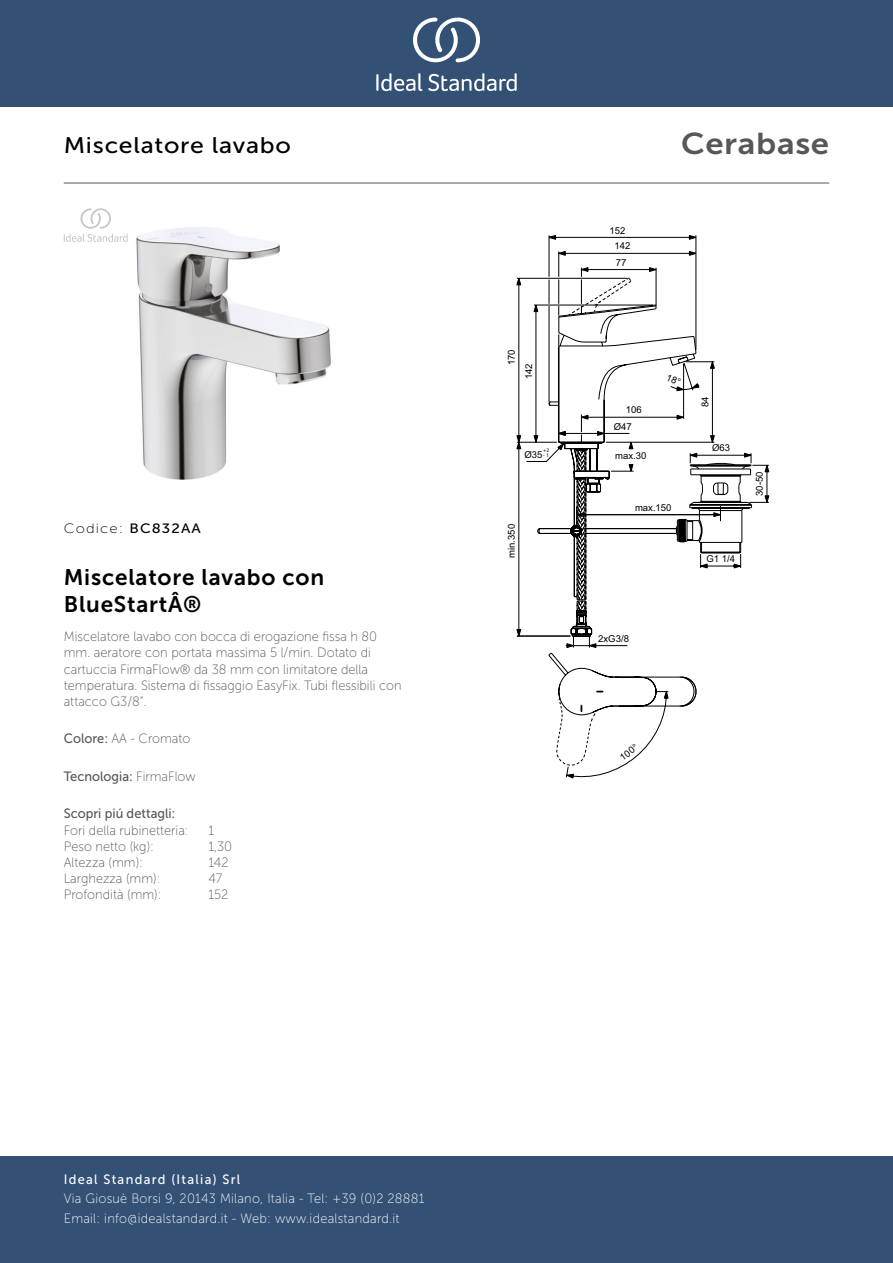
<style>
.page{position:relative;width:893px;height:1263px;background:#fff}
.page>*{position:absolute;margin:0;border:0;box-sizing:border-box;transform-origin:0 0}
._001_Produkttyp{font:30px "Museo Sans 700";letter-spacing:.02em;color:#575756;scale:1.1 1}
.Article_Name{font:22.5px/27px "Museo Sans 700";letter-spacing:.035em;color:#000}
.t1{font:22.5px "Museo Sans 500";letter-spacing:.03em;color:#000;scale:1.1 1}
.Marketing_Descriptio{font:13.5px/16.2px "Museo Sans 100";color:#575756;scale:.95 1}
.t2{font:13.5px/19.5px "Museo Sans 100";letter-spacing:.02em;color:#fff;scale:.95 1}
.Technology{font:13.5px "Museo Sans 500";color:#575756;scale:.95 1}
.t3{font:13.5px "Museo Sans 500";letter-spacing:.1em;color:#fff;scale:.95 1}
.Tap_Holes{font:13.5px "Museo Sans 100";color:#575756;scale:.95 1}
.Net_Weight__kg{font:13.5px "Museo Sans 100";color:#575756;scale:.95 1}
.Depth__mm{font:13.5px "Museo Sans 100";color:#575756;scale:.95 1}
.Colour{font:13.5px "Museo Sans 100";color:#575756;scale:.95 1}
.Width__mm{font:13.5px "Museo Sans 100";color:#575756;scale:.95 1}
.Height__mm{font:13.5px "Museo Sans 100";color:#575756;scale:.95 1}
.t4{font:13.5px "Museo Sans 100";letter-spacing:.075em;color:#000;scale:1.1 1}
.t5{font:9.6px "Arial";color:#000}
.t6{font:5.4px "Myriad Pro";color:#000}
.s1{font-family:"Museo Sans 500"}
.s2{font-family:"Museo Sans 100"}
</style>
<div class="page">
<div style="left:0;top:1157px;width:893px;height:106px;background:#335075"></div>
<div style="left:0;top:0;width:893px;height:107px;background:#335075"></div>
<svg style="left:428px;top:73px;width:89px;height:18px"></svg>
<svg style="left:376px;top:73px;width:46px;height:18px"></svg>
<svg style="left:413px;top:18px;width:67px;height:44px"></svg>
<hr style="left:64px;top:183px;width:765px;height:1px;background:#575756">
<img style="left:136px;top:227px;width:195px;height:253px">
<svg style="left:517px;top:235px;width:180px;height:408px"></svg>
<svg style="left:548px;top:643px;width:149px;height:135px"></svg>
<svg style="left:64px;top:208px;width:64px;height:34px"></svg>
<svg style="left:516px;top:278px;width:253px;height:358px"></svg>
<p class="t1" style="left:64px;top:133px;width:208px">Miscelatore lavabo</p>
<p class="_001_Produkttyp" style="left:681px;top:127px;width:136px">Cerabase</p>
<p class="t5" style="left:610px;top:224px;width:17px">152</p>
<p class="t5" style="left:614px;top:239px;width:17px">142</p>
<p class="t4" style="left:64px;top:521px;width:126px">Codice: <span class="s1">BC832AA</span></p>
<p class="Article_Name" style="left:64px;top:564px;width:262px">Miscelatore lavabo con<br>BlueStartÂ®</p>
<p class="Marketing_Descriptio" style="left:64px;top:629px;width:357px">Miscelatore lavabo con bocca di erogazione fissa h 80 mm. aeratore con portata massima 5 l/min. Dotato di cartuccia FirmaFlow® da 38 mm con limitatore della temperatura. Sistema di fissaggio EasyFix. Tubi flessibili con attacco G3/8“.</p>
<p class="Colour" style="left:64px;top:732px;width:135px"><span class="s1">Colore:</span> AA - Cromato</p>
<p class="Technology" style="left:64px;top:769px;width:140px">Tecnologia: <span class="s2">FirmaFlow</span></p>
<p class="Technology" style="left:64px;top:806px;width:119px">Scopri piú dettagli:</p>
<p class="Tap_Holes" style="left:64px;top:823px;width:133px">Fori della rubinetteria:</p>
<p class="Tap_Holes" style="left:208px;top:823px;width:7px">1</p>
<p class="Net_Weight__kg" style="left:64px;top:839px;width:96px">Peso netto (kg):</p>
<p class="Net_Weight__kg" style="left:208px;top:839px;width:27px">1,30</p>
<p class="Height__mm" style="left:64px;top:855px;width:85px">Altezza (mm):</p>
<p class="Height__mm" style="left:208px;top:855px;width:23px">142</p>
<p class="Width__mm" style="left:64px;top:871px;width:103px">Larghezza (mm):</p>
<p class="Width__mm" style="left:208px;top:871px;width:16px">47</p>
<p class="Depth__mm" style="left:64px;top:887px;width:104px">Profondità (mm):</p>
<p class="Depth__mm" style="left:208px;top:887px;width:22px">152</p>
<p class="t5" style="left:505px;top:365px;width:17px;rotate:-90deg">170</p>
<p class="t5" style="left:522px;top:379px;width:17px;rotate:-90deg">142</p>
<p class="t6" style="left:543px;top:447px;width:8px">+2</p>
<p class="t6" style="left:543px;top:452px;width:7px">- 1</p>
<p class="t5" style="left:524px;top:448px;width:20px">Ø35</p>
<p class="t5" style="left:505px;top:558px;width:35px;rotate:-90deg">min.350</p>
<p class="t5" style="left:616px;top:255px;width:12px">77</p>
<p class="t5" style="left:626px;top:403px;width:17px">106</p>
<p class="t5" style="left:614px;top:420px;width:20px">Ø47</p>
<p class="t5" style="left:615px;top:449px;width:33px">max.30</p>
<p class="t5" style="left:635px;top:501px;width:38px">max.150</p>
<p class="t5" style="left:598px;top:632px;width:32px">2xG3/8</p>
<p class="t5" style="left:699px;top:407px;width:12px;rotate:-90deg">84</p>
<p class="t5" style="left:712px;top:441px;width:20px">Ø63</p>
<p class="t5" style="left:753px;top:496px;width:26px;rotate:-90deg">30-50</p>
<p class="t5" style="left:706px;top:552px;width:30px">G1 1/4</p>
<p class="t5" style="left:617px;top:753px;width:21px;rotate:-36deg">100°</p>
<p class="t3" style="left:64px;top:1172px;width:187px">Ideal Standard (Italia) Srl</p>
<p class="t2" style="left:64px;top:1189px;width:381px">Via Giosuè Borsi 9, 20143 Milano, Italia - Tel: +39 (0)2 28881<br>Email: info@idealstandard.it - Web: www.idealstandard.it</p>
</div>
